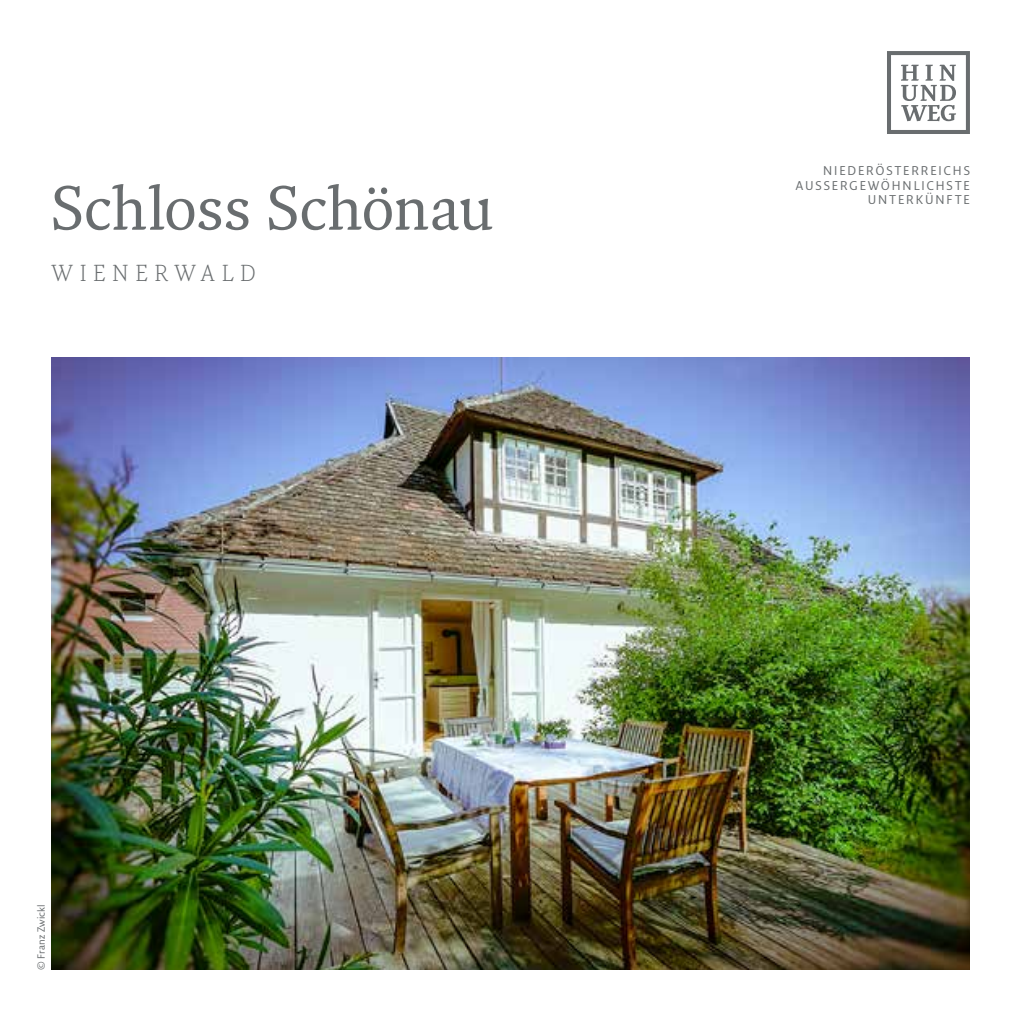
<style>
.page{position:relative;width:1021px;height:1021px;background:#fff}
.page>*{position:absolute;margin:0;border:0;box-sizing:border-box;transform-origin:0 0}
.t1{font:60.75px "Fresco Pro";letter-spacing:-.01em;color:#696d6f}
.t2{font:300 22.5px "Fresco Pro";letter-spacing:.285em;color:#696d6f}
.t3{font:12.38px/14.6px "Fresco Sans Pro";letter-spacing:.15em;color:#696d6f;text-align:right}
.t4{font:10.12px "Fresco Sans Pro";letter-spacing:.015em;color:#696d6f}
</style>
<div class="page">
<img style="left:51px;top:357px;width:918px;height:612px">
<svg style="left:887px;top:51px;width:82px;height:83px"></svg>
<h1 class="t1" style="left:51px;top:170px;width:444px">Schloss Schönau</h1>
<h2 class="t2" style="left:51px;top:258px;width:206px">WIENERWALD</h2>
<p class="t4" style="left:35px;top:969px;width:67px;rotate:-90deg">© Franz Zwickl</p>
<p class="t3" style="left:795px;top:163px;width:175px">NIEDERÖSTERREICHS<br>AUSSERGEWÖHNLICHSTE<br>UNTERKÜNFTE</p>
</div>
